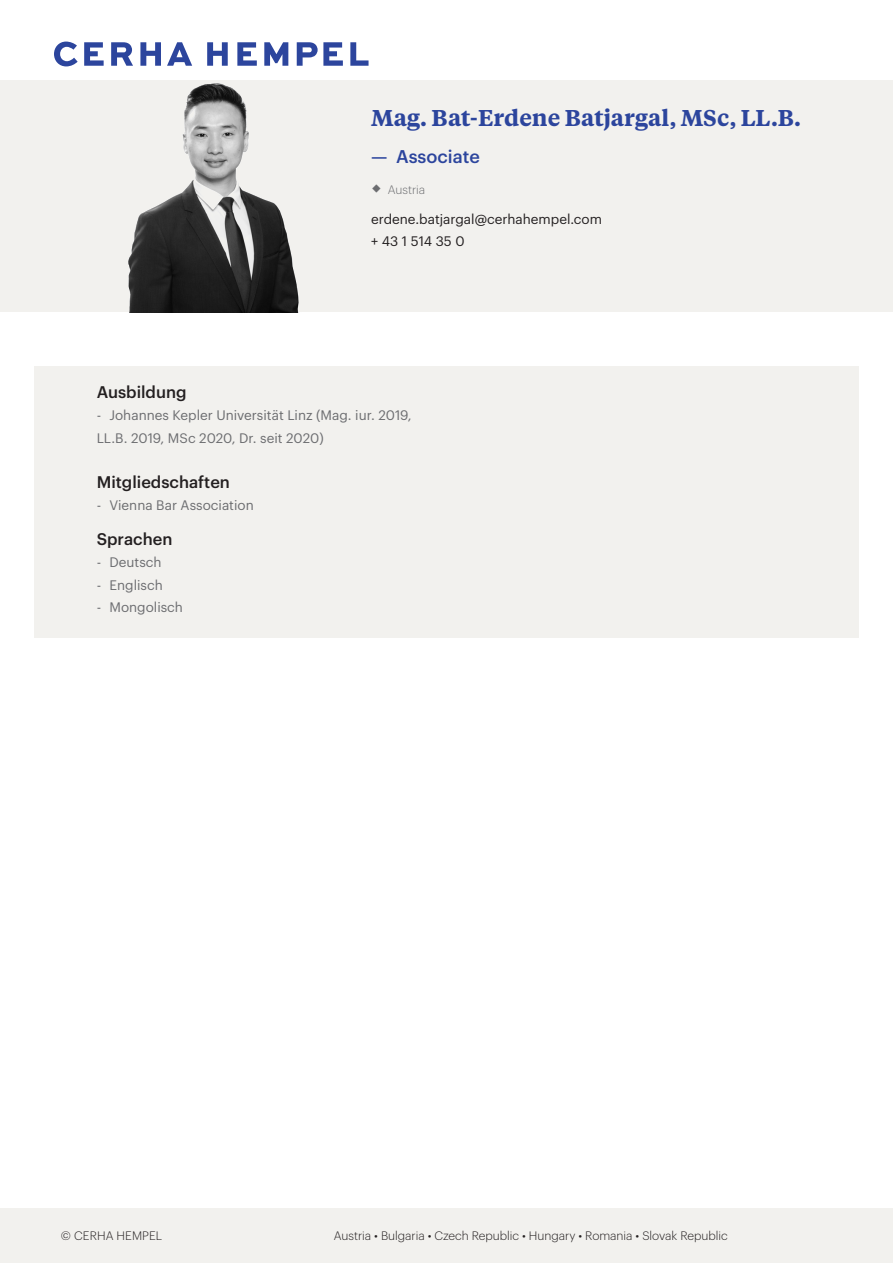
<style>
.page{position:relative;width:893px;height:1263px;background:#fff}
.page>*{position:absolute;margin:0;border:0;box-sizing:border-box;transform-origin:0 0}
.Einf__Abs{font:600 22.8px "Tiempos Text";color:#2c459d}
.Einf__Abs-2{font:500 18px "Graphik";color:#2c459d}
.Einf__Abs-3{font:500 16.5px "Graphik";color:#231f20}
.Einf__Abs-4{font:13.5px/22.5px "Graphik";color:#6c6d70}
.Einf__Abs-5{font:13.5px "Graphik";color:#231f20}
.t1{font:300 12px "Graphik";color:#231f20}
.Einf__Abs-6{font:300 12px "Graphik";color:#6c6d70}
</style>
<div class="page">
<div style="left:0;top:1209px;width:893px;height:54px;background:#f2f1ee"></div>
<div style="left:34px;top:367px;width:825px;height:271px;background:#f2f1ee"></div>
<svg style="left:54px;top:42px;width:315px;height:24px"></svg>
<div style="left:0;top:81px;width:893px;height:231px;background:#f2f1ee"></div>
<img style="left:128px;top:83px;width:171px;height:229px">
<p class="Einf__Abs" style="left:371px;top:102px;width:431px">Mag. Bat-Erdene Batjargal, MSc, LL.B.</p>
<p class="Einf__Abs-2" style="left:371px;top:143px;width:110px">— Associate</p>
<p class="Einf__Abs-6" style="left:388px;top:180px;width:39px">Austria</p>
<p class="Einf__Abs-5" style="left:371px;top:208px;width:232px">erdene.batjargal@cerhahempel.com</p>
<p class="Einf__Abs-5" style="left:371px;top:231px;width:95px">+ 43 1 514 35 0</p>
<p class="Einf__Abs-3" style="left:97px;top:379px;width:91px">Ausbildung</p>
<p class="Einf__Abs-4" style="left:97px;top:403px;width:316px">- Johannes Kepler Universität Linz (Mag. iur. 2019,<br>LL.B. 2019, MSc 2020, Dr. seit 2020)</p>
<p class="Einf__Abs-3" style="left:97px;top:469px;width:135px">Mitgliedschaften</p>
<p class="Einf__Abs-4" style="left:97px;top:493px;width:159px">- Vienna Bar Association</p>
<p class="Einf__Abs-3" style="left:97px;top:526px;width:77px">Sprachen</p>
<p class="Einf__Abs-4" style="left:97px;top:550px;width:66px">- Deutsch</p>
<p class="Einf__Abs-4" style="left:97px;top:572px;width:68px">- Englisch</p>
<p class="Einf__Abs-4" style="left:97px;top:595px;width:88px">- Mongolisch</p>
<p class="t1" style="left:61px;top:1227px;width:103px">© CERHA HEMPEL</p>
<p class="t1" style="left:334px;top:1227px;width:395px">Austria • Bulgaria • Czech Republic • Hungary • Romania • Slovak Republic</p>
</div>
